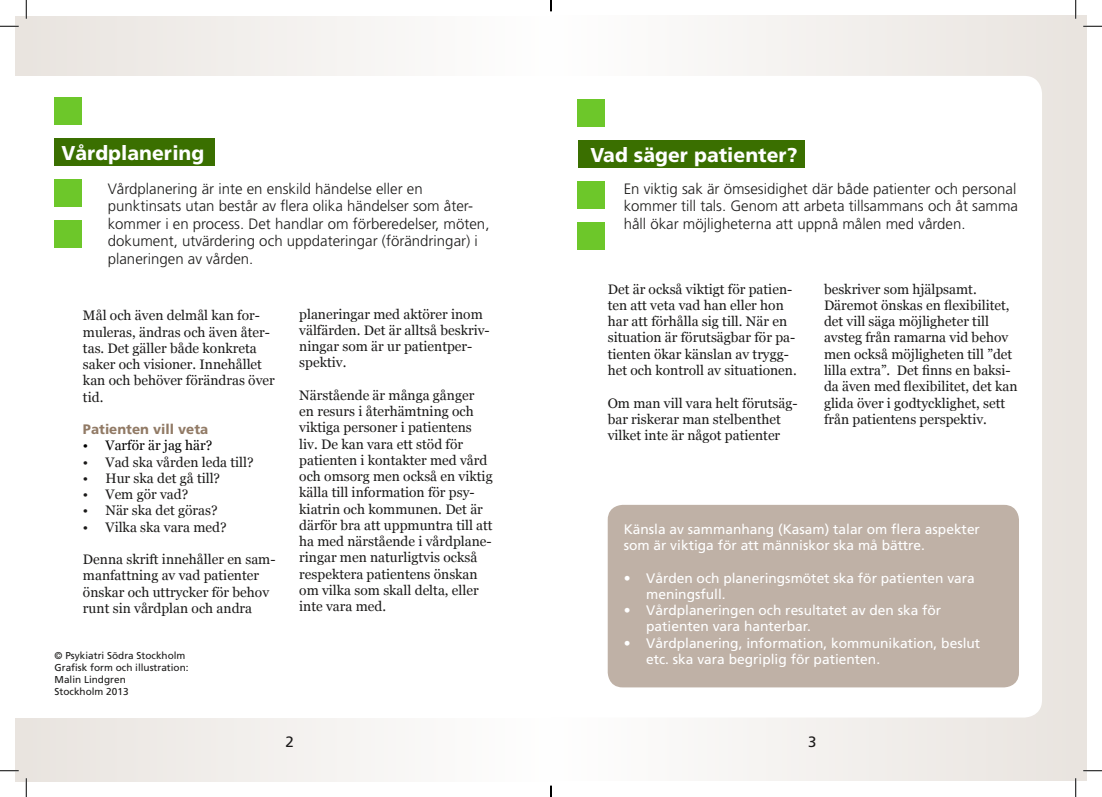
<style>
.page{position:relative;width:1102px;height:797px;background:#fff}
.page>*{position:absolute;margin:0;border:0;box-sizing:border-box;transform-origin:0 0}
.t1{font:800 20px "Frutiger SLLOTF";color:#fff}
.t2{font:300 15px/17.5px "Frutiger SLLOTF";color:#1b1a19}
.t3{font:15px "Frutiger SLLOTF";color:#1b1a19}
.t4{font:13.75px/16.2px "Georgia";color:#1b1a19}
.t5{font:13.75px/16.2px "Frutiger SLLOTF";color:#fff}
.t6{font:800 13.75px "Frutiger SLLOTF";color:#917a65}
.t7{font:13.75px "Georgia";color:#000}
.t8{font:10px/12px "Frutiger SLLOTF";color:#1b1a19}
</style>
<div class="page">
<div style="left:16px;top:16px;width:535px;height:765px;background:linear-gradient(to right,#e9e4df,#fefefe)"></div>
<div style="left:16px;top:76px;width:588px;height:641px;background:#fff"></div>
<div style="left:55px;top:97px;width:27px;height:27px;background:#6dc72a"></div>
<div style="left:55px;top:139px;width:160px;height:27px;background:#3a6f00"></div>
<div style="left:55px;top:180px;width:27px;height:27px;background:#6dc72a"></div>
<div style="left:55px;top:221px;width:27px;height:27px;background:#6dc72a"></div>
<div style="left:551px;top:16px;width:535px;height:765px;background:linear-gradient(to right,#fefefe,#e9e4df)"></div>
<div style="left:522px;top:76px;width:519px;height:641px;background:#fff;border-radius:18px"></div>
<div style="left:577px;top:99px;width:28px;height:27px;background:#6dc72a"></div>
<div style="left:577px;top:141px;width:227px;height:27px;background:#3a6f00"></div>
<div style="left:577px;top:181px;width:28px;height:28px;background:#6dc72a"></div>
<div style="left:577px;top:222px;width:28px;height:28px;background:#6dc72a"></div>
<div style="left:607px;top:505px;width:411px;height:182px;background:#bfb1a6;border-radius:15px"></div>
<svg style="left:0;top:25px;width:19px;height:2px"></svg>
<svg style="left:1083px;top:25px;width:18px;height:2px"></svg>
<svg style="left:0;top:770px;width:19px;height:1px"></svg>
<svg style="left:1083px;top:770px;width:18px;height:1px"></svg>
<svg style="left:25px;top:0;width:2px;height:19px"></svg>
<svg style="left:25px;top:778px;width:2px;height:19px"></svg>
<svg style="left:1074px;top:0;width:2px;height:19px"></svg>
<svg style="left:1074px;top:778px;width:2px;height:19px"></svg>
<svg style="left:550px;top:785px;width:1px;height:12px"></svg>
<h1 class="t1" style="left:61px;top:141px;width:144px">Vårdplanering</h1>
<p class="t2" style="left:108px;top:180px;width:383px">Vårdplanering är inte en enskild händelse eller en punktinsats utan består av flera olika händelser som åter&shy;kommer i en process. Det handlar om förberedelser, möten, dokument, utvärdering och uppdateringar (förändringar) i planeringen av vården.</p>
<p class="t4" style="left:83px;top:307px;width:193px">Mål och även delmål kan for&shy;muleras, ändras och även åter&shy;tas. Det gäller både konkreta saker och visioner. Innehållet kan och behöver förändras över tid.</p>
<p class="t6" style="left:83px;top:421px;width:127px">Patienten vill veta</p>
<p class="t7" style="left:83px;top:438px;width:131px">• Varför är jag här?</p>
<p class="t4" style="left:83px;top:453px;width:172px">• Vad ska vården leda till?</p>
<p class="t4" style="left:83px;top:470px;width:139px">• Hur ska det gå till?</p>
<p class="t4" style="left:83px;top:486px;width:107px">• Vem gör vad?</p>
<p class="t4" style="left:83px;top:502px;width:136px">• När ska det göras?</p>
<p class="t4" style="left:83px;top:518px;width:145px">• Vilka ska vara med?</p>
<p class="t4" style="left:83px;top:551px;width:194px">Denna skrift innehåller en sam&shy;manfattning av vad patienter önskar och uttrycker för behov runt sin vårdplan och andra</p>
<p class="t8" style="left:55px;top:650px;width:135px">© Psykiatri Södra Stockholm<br>Grafisk form och illustration:<br>Malin Lindgren<br>Stockholm 2013</p>
<p class="t4" style="left:299px;top:305px;width:192px">planeringar med aktörer inom välfärden. Det är alltså beskriv&shy;ningar som är ur patientper&shy;spektiv.</p>
<p class="t4" style="left:299px;top:387px;width:195px">Närstående är många gånger<br>en resurs i återhämtning och viktiga personer i patientens liv. De kan vara ett stöd för patienten i kontakter med vård och omsorg men också en viktig källa till information för psy&shy;kiatrin och kommunen. Det är därför bra att uppmuntra till att ha med närstående i vårdplane&shy;ringar men naturligtvis också respektera patientens önskan om vilka som skall delta, eller inte vara med.</p>
<p class="t3" style="left:285px;top:733px;width:10px">2</p>
<h1 class="t1" style="left:590px;top:143px;width:209px">Vad säger patienter?</h1>
<p class="t2" style="left:623px;top:180px;width:396px;text-align:justify">En viktig sak är ömsesidighet där både patienter och personal kommer till tals. Genom att arbeta tillsammans och åt samma håll ökar möjligheterna att uppnå målen med vården.</p>
<p class="t4" style="left:607px;top:281px;width:190px">Det är också viktigt för patien&shy;ten att veta vad han eller hon har att förhålla sig till. När en situation är förutsägbar för pa&shy;tienten ökar känslan av trygg&shy;het och kontroll av situationen.</p>
<p class="t4" style="left:607px;top:394px;width:191px">Om man vill vara helt förutsäg&shy;bar riskerar man stelbenthet vilket inte är något patienter</p>
<p class="t4" style="left:823px;top:281px;width:195px">beskriver som hjälpsamt.<br>Däremot önskas en flexibilitet, det vill säga möjligheter till avsteg från ramarna vid behov men också möjligheten till ”det lilla extra”. Det finns en baksi&shy;da även med flexibilitet, det kan glida över i godtycklighet, sett från patientens perspektiv.</p>
<p class="t5" style="left:623px;top:520px;width:358px">Känsla av sammanhang (Kasam) talar om flera aspekter som är viktiga för att människor ska må bättre.</p>
<p class="t5" style="left:646px;top:569px;width:330px;text-indent:-22px">• Vården och planeringsmötet ska för patienten vara meningsfull.</p>
<p class="t5" style="left:646px;top:602px;width:296px;text-indent:-22px">• Vårdplaneringen och resultatet av den ska för patienten vara hanterbar.</p>
<p class="t5" style="left:646px;top:634px;width:335px;text-indent:-22px">• Vårdplanering, information, kommunikation, beslut etc. ska vara begriplig för patienten.</p>
<p class="t3" style="left:808px;top:733px;width:10px">3</p>
</div>
